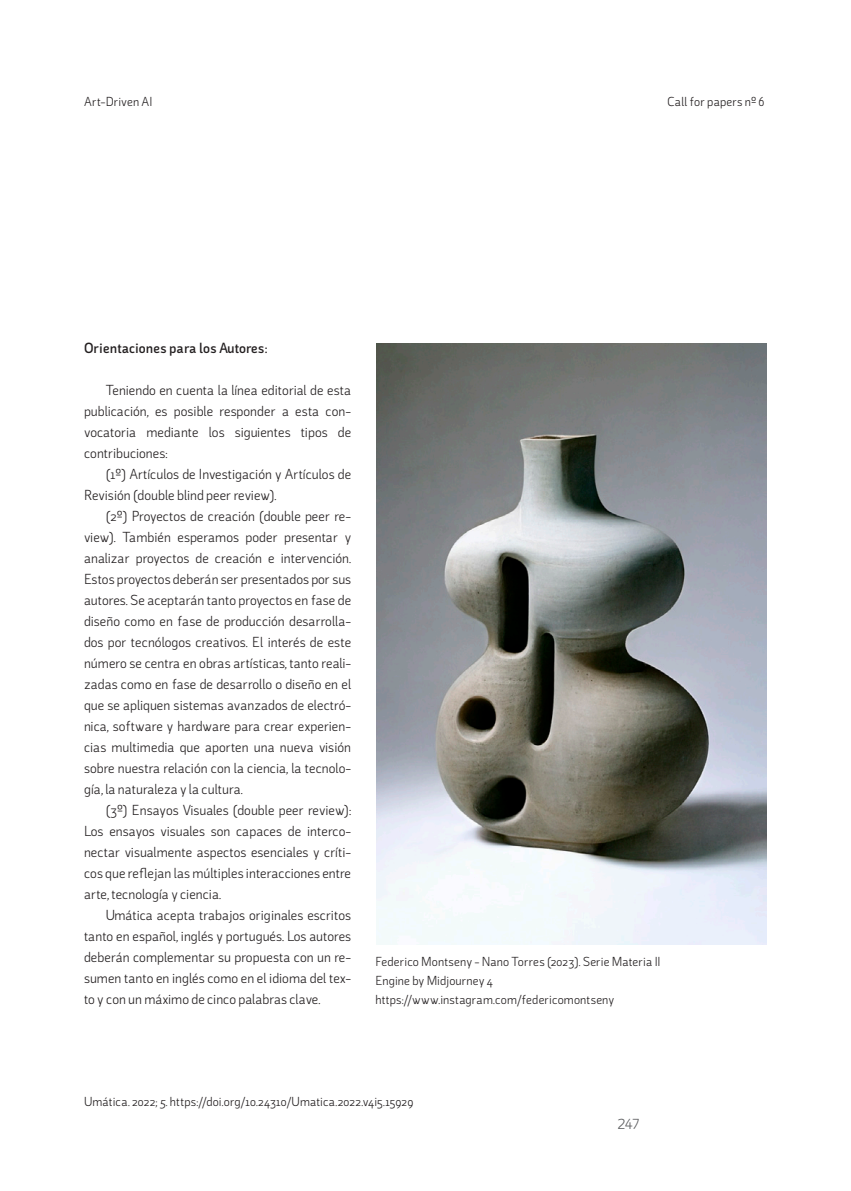
<style>
.page{position:relative;width:851px;height:1191px;background:#fff}
.page>*{position:absolute;margin:0;border:0;box-sizing:border-box;transform-origin:0 0}
.sps_doble_col_txt{font:15px/21px "Malacitana Sans Regular";color:#231f20;text-align:justify}
.sps_doble_col_txt-2{font:15px "Malacitana Sans Bold";color:#231f20}
.t1{font:15px "Malacitana Sans Regular";color:#57585a}
.sps_figur_titulo{font:13.5px "Malacitana Sans Regular";letter-spacing:.005em;color:#231f20}
.s1{font-family:"Malacitana Sans Italic"}
</style>
<div class="page">
<img style="left:376px;top:344px;width:390px;height:600px">
<p class="sps_figur_titulo" style="left:84px;top:93px;width:70px">Art-Driven AI</p>
<p class="sps_figur_titulo" style="left:667px;top:93px;width:99px">Call for papers nº 6</p>
<p class="sps_doble_col_txt-2" style="left:84px;top:337px;width:185px">Orientaciones para los Autores:</p>
<p class="sps_doble_col_txt" style="left:84px;top:378px;width:269px;text-indent:22px">Teniendo en cuenta la línea editorial de esta publicación, es posible responder a esta con&shy;vocatoria mediante los siguientes tipos de contribuciones:</p>
<p class="sps_doble_col_txt" style="left:84px;top:462px;width:269px;text-indent:22px">(1º) Artículos de Investigación y Artículos de<br>Revisión (double blind peer review).</p>
<p class="sps_doble_col_txt" style="left:84px;top:504px;width:269px;text-indent:22px">(2º) Proyectos de creación (double peer re&shy;view). También esperamos poder presentar y analizar proyectos de creación e intervención.<br>Estos proyectos deberán ser presentados por sus autores. Se aceptarán tanto proyectos en fase de diseño como en fase de producción desarrolla&shy;dos por tecnólogos creativos. El interés de este número se centra en obras artísticas, tanto reali&shy;zadas como en fase de desarrollo o diseño en el que se apliquen sistemas avanzados de electró&shy;nica, software y hardware para crear experien&shy;cias multimedia que aporten una nueva visión sobre nuestra relación con la ciencia, la tecnolo&shy;gía, la naturaleza y la cultura.</p>
<p class="sps_doble_col_txt" style="left:84px;top:798px;width:269px;text-indent:22px">(3º) Ensayos Visuales (double peer review):<br>Los ensayos visuales son capaces de interco&shy;nectar visualmente aspectos esenciales y críti&shy;cos que reflejan las múltiples interacciones entre arte, tecnología y ciencia.</p>
<p class="sps_doble_col_txt" style="left:84px;top:903px;width:269px;text-indent:22px">Umática acepta trabajos originales escritos tanto en español, inglés y portugués. Los autores deberán complementar su propuesta con un re&shy;sumen tanto en inglés como en el idioma del tex&shy;to y con un máximo de cinco palabras clave.</p>
<p class="sps_figur_titulo" style="left:375px;top:952px;width:286px">Federico Montseny - Nano Torres (2023). Serie Materia II</p>
<p class="sps_figur_titulo" style="left:375px;top:971px;width:119px">Engine by Midjourney 4</p>
<p class="sps_figur_titulo" style="left:375px;top:990px;width:240px">https://www.instagram.com/federicomontseny</p>
<p class="sps_figur_titulo" style="left:84px;top:1093px;width:331px">Umática. 2022; <span class="s1">5</span>. https://doi.org/10.24310/Umatica.2022.v4i5.15929</p>
<p class="t1" style="left:617px;top:1114px;width:23px">247</p>
</div>
